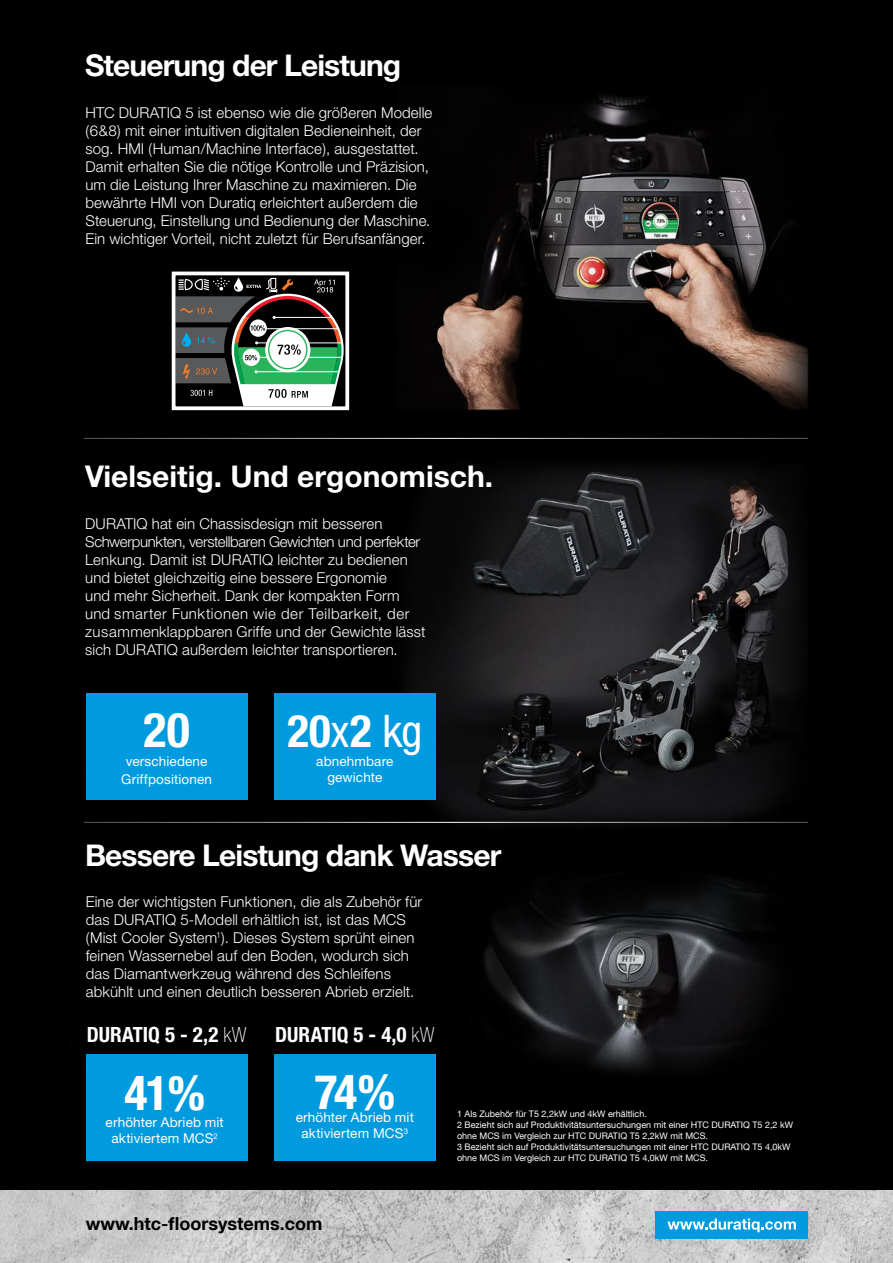
<style>
.page{position:relative;width:893px;height:1263px;background:#fff}
.page>*{position:absolute;margin:0;border:0;box-sizing:border-box;transform-origin:0 0}
.t1{font:700 condensed 48px "Helvetica Neue";color:#fff}
.t2{font:700 condensed 45px "Helvetica Neue";color:#fff}
.t3{font:700 30px "Helvetica Neue";letter-spacing:-.03em;color:#fff}
.t4{font:700 30px "Helvetica Neue";color:#fff}
.t5{font:700 condensed 21px "Helvetica Neue";color:#fff}
.t6{font:700 18px "Helvetica Neue LT Com";color:#000}
.t7{font:300 15px/18px "Helvetica Neue";letter-spacing:.005em;color:#fff}
.t8{font:13.5px/16.5px "Helvetica Neue";letter-spacing:.01em;color:#fff;text-align:center}
.t9{font:9px/10.8px "Helvetica Neue LT Com";color:#fff}
.s1{font-weight:400}
.s2{font-weight:100}
</style>
<div class="page">
<img style="left:0;top:0;width:893px;height:1191px">
<img style="left:0;top:1191px;width:893px;height:72px">
<div style="left:655px;top:1212px;width:153px;height:27px;background:#009bdf"></div>
<svg style="left:667px;top:1218px;width:129px;height:14px"></svg>
<hr style="left:84px;top:438px;width:724px;height:1px;background:#fff">
<hr style="left:84px;top:822px;width:724px;height:1px;background:#fff">
<svg style="left:170px;top:270px;width:181px;height:142px"></svg>
<div style="left:274px;top:1054px;width:162px;height:106px;background:#009bdf"></div>
<div style="left:86px;top:1054px;width:161px;height:107px;background:#009bdf"></div>
<div style="left:86px;top:693px;width:161px;height:106px;background:#009bdf"></div>
<div style="left:274px;top:693px;width:162px;height:106px;background:#009bdf"></div>
<img style="left:508px;top:464px;width:162px;height:118px">
<img style="left:457px;top:490px;width:161px;height:118px">
<h3 class="t3" style="left:85px;top:47px;width:318px">Steuerung der Leistung</h3>
<p class="t7" style="left:85px;top:103px;width:348px">HTC DURATIQ 5 ist ebenso wie die größeren Modelle (6&amp;8) mit einer intuitiven digitalen Bedieneinheit, der sog. HMI (Human/Machine Interface), ausgestattet.<br>Damit erhalten Sie die nötige Kontrolle und Präzision, um die Leistung Ihrer Maschine zu maximieren. Die bewährte HMI von Duratiq erleichtert außerdem die Steuerung, Einstellung und Bedienung der Maschine.<br>Ein wichtiger Vorteil, nicht zuletzt für Berufsanfänger.</p>
<h3 class="t4" style="left:85px;top:458px;width:410px">Vielseitig. Und ergonomisch.</h3>
<p class="t7" style="left:85px;top:514px;width:342px">DURATIQ hat ein Chassisdesign mit besseren Schwerpunkten, verstellbaren Gewichten und perfekter Lenkung. Damit ist DURATIQ leichter zu bedienen und bietet gleichzeitig eine bessere Ergonomie<br>und mehr Sicherheit. Dank der kompakten Form und smarter Funktionen wie der Teilbarkeit, der zusammenklappbaren Griffe und der Gewichte lässt sich DURATIQ außerdem leichter transportieren.</p>
<h1 class="t1" style="left:144px;top:701px;width:48px">20</h1>
<p class="t8" style="left:121px;top:751px;width:92px;line-height:18.6px">verschiedene<br>Griffpositionen</p>
<h2 class="t2" style="left:287px;top:704px;width:136px">20<span class="s1">x</span>2 <span class="s1">kg</span></h2>
<p class="t8" style="left:316px;top:752px;width:79px">abnehmbare gewichte</p>
<h3 class="t3" style="left:85px;top:836px;width:418px">Bessere Leistung dank Wasser</h3>
<p class="t7" style="left:86px;top:893px;width:338px">Eine der wichtigsten Funktionen, die als Zubehör für das DURATIQ 5-Modell erhältlich ist, ist das MCS (Mist Cooler System<sup>1</sup>). Dieses System sprüht einen feinen Wassernebel auf den Boden, wodurch sich das Diamantwerkzeug während des Schleifens abkühlt und einen deutlich besseren Abrieb erzielt.</p>
<h3 class="t5" style="left:87px;top:1022px;width:161px">DURATIQ 5 - 2,2 <span class="s2">kW</span></h3>
<h3 class="t5" style="left:275px;top:1022px;width:161px">DURATIQ 5 - 4,0 <span class="s2">kW</span></h3>
<h1 class="t1" style="left:124px;top:1064px;width:82px">41%</h1>
<p class="t8" style="left:106px;top:1113px;width:120px">erhöhter Abrieb mit aktiviertem MCS<sup>2</sup></p>
<h1 class="t1" style="left:314px;top:1063px;width:82px">74%</h1>
<p class="t8" style="left:301px;top:1125px;width:108px">aktiviertem MCS<sup>3</sup></p>
<p class="t8" style="left:296px;top:1108px;width:120px">erhöhter Abrieb mit</p>
<p class="t6" style="left:86px;top:1212px;width:238px">www.htc-floorsystems.com</p>
<p class="t9" style="left:457px;top:1108px;width:337px">1 Als Zubehör für T5 2,2kW und 4kW erhältlich.<br>2 Bezieht sich auf Produktivitätsuntersuchungen mit einer HTC DURATIQ T5 2,2 kW ohne MCS im Vergleich zur HTC DURATIQ T5 2,2kW mit MCS.<br>3 Bezieht sich auf Produktivitätsuntersuchungen mit einer HTC DURATIQ T5 4,0kW ohne MCS im Vergleich zur HTC DURATIQ T5 4,0kW mit MCS.</p>
</div>
